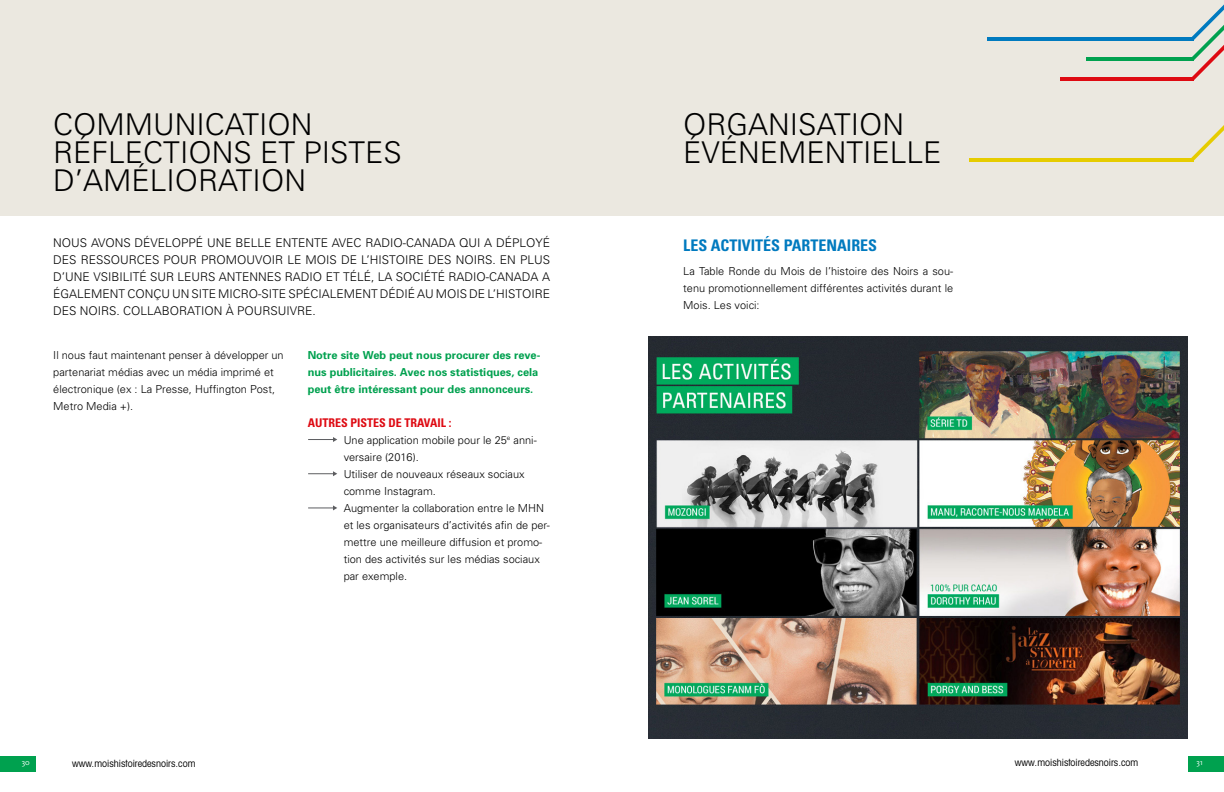
<style>
.page{position:relative;width:1224px;height:792px;background:#fff}
.page>*{position:absolute;margin:0;border:0;box-sizing:border-box;transform-origin:0 0}
.t1{font:300 30px/28px "Univers";color:#000}
.t2{font:700 condensed 16px "Univers";color:#007abf}
.t3{font:300 12px "Univers";color:#000}
.t4{font:700 condensed 12px "Univers";color:#de0a12}
.t5{font:300 11px/17px "Univers";color:#000}
.t6{font:700 11px/17px "Univers";color:#00a14f}
.t7{font:condensed 10px "Avant Garde";color:#000}
.t8{font:8px "Kievit Pro";color:#fff}
</style>
<div class="page">
<div style="left:0;top:756px;width:36px;height:16px;background:#00a14f"></div>
<div style="left:1188px;top:756px;width:36px;height:16px;background:#00a14f"></div>
<div style="left:612px;top:0;width:612px;height:216px;background:#ebe8e0"></div>
<div style="left:0;top:0;width:612px;height:216px;background:#ebe8e0"></div>
<svg style="left:308px;top:437px;width:29px;height:5px"></svg>
<svg style="left:308px;top:471px;width:29px;height:5px"></svg>
<svg style="left:308px;top:505px;width:29px;height:5px"></svg>
<hr style="left:969px;top:158px;width:224px;height:4px;background:#e6cc00">
<svg style="left:1191px;top:125px;width:33px;height:37px"></svg>
<hr style="left:1060px;top:77px;width:134px;height:4px;background:#de0a12">
<hr style="left:1086px;top:57px;width:107px;height:4px;background:#00a14f">
<hr style="left:987px;top:37px;width:206px;height:4px;background:#007abf">
<svg style="left:1192px;top:5px;width:32px;height:75px"></svg>
<img style="left:648px;top:337px;width:540px;height:401px">
<h1 class="t1" style="left:53px;top:110px;width:25px">comm</h1>
<h1 class="t1" style="left:53px;top:110px;width:350px;text-indent:100px">unication<br>RÉFLECTIONS ET PISTES<br>D’AMÉLIORATION</h1>
<p class="t3" style="left:53px;top:236px;width:47px">Nous avons</p>
<p class="t3" style="left:135px;top:236px;width:25px">développ</p>
<p class="t3" style="left:196px;top:236px;width:48px">é une belle</p>
<p class="t3" style="left:275px;top:236px;width:9px">entente</p>
<p class="t3" style="left:332px;top:236px;width:9px">avec</p>
<p class="t3" style="left:365px;top:236px;width:58px">Radio-Cana</p>
<p class="t3" style="left:439px;top:236px;width:82px">da qui a déplo</p>
<p class="t3" style="left:535px;top:236px;width:16px">yé</p>
<p class="t3" style="left:53px;top:253px;width:36px">des resso</p>
<p class="t3" style="left:120px;top:253px;width:17px">urces</p>
<p class="t3" style="left:164px;top:253px;width:48px">pourpromo</p>
<p class="t3" style="left:247px;top:253px;width:17px">uvoir</p>
<p class="t3" style="left:287px;top:253px;width:37px">le Mois</p>
<p class="t3" style="left:341px;top:253px;width:37px">de l’histoire</p>
<p class="t3" style="left:428px;top:253px;width:44px">des Noirs</p>
<p class="t3" style="left:492px;top:253px;width:58px">. En plus</p>
<p class="t3" style="left:53px;top:270px;width:47px">d’une vsibilit</p>
<p class="t3" style="left:139px;top:270px;width:89px">é sur leurs antennes</p>
<p class="t3" style="left:285px;top:270px;width:222px">radio et télé, la Soci été Radio-Cana</p>
<p class="t3" style="left:522px;top:270px;width:28px">da a</p>
<p class="t3" style="left:53px;top:287px;width:17px">également</p>
<p class="t3" style="left:127px;top:287px;width:10px">con</p>
<p class="t3" style="left:153px;top:287px;width:45px">çu un site</p>
<p class="t3" style="left:218px;top:287px;width:9px">micro</p>
<p class="t3" style="left:258px;top:287px;width:11px">-site</p>
<p class="t3" style="left:288px;top:287px;width:31px">spécialement</p>
<p class="t3" style="left:380px;top:287px;width:75px">dédi é au Mois</p>
<p class="t3" style="left:469px;top:287px;width:35px">de l’histoire</p>
<p class="t3" style="left:53px;top:304px;width:43px">des Noirs</p>
<p class="t3" style="left:117px;top:304px;width:24px">. Collaboration</p>
<p class="t3" style="left:226px;top:304px;width:68px">à poursuivre</p>
<p class="t3" style="left:312px;top:304px;width:5px">.</p>
<p class="t6" style="left:308px;top:346px;width:234px">Notre site Web peut nous procurer des reve&shy;nus publicitaires. Avec nos statistiques, cela peut être intéressant pour des annonceurs.</p>
<p class="t4" style="left:308px;top:415px;width:145px">AUTRES PISTES DE TRAVAIL :</p>
<p class="t5" style="left:344px;top:431px;width:208px">U ne application mobile pour le 25<sup>e</sup> anni&shy;versaire (2016).<br>Utiliser de nouveaux réseaux sociaux comme Instagram.<br>Augmenter la collaboration entre le MHN et les organisateurs d’activités afin de per&shy;mettre une meilleure diffusion et promo&shy;tion des activités sur les médias sociaux par exemple.</p>
<p class="t5" style="left:53px;top:346px;width:232px">Il nous faut maintenant penser à développer un partenariat médias avec un média imprimé et électronique (ex : La Presse, Huffington Post, Metro Media +).</p>
<h1 class="t1" style="left:683px;top:110px;width:75px">organisation événementielle</h1>
<h2 class="t2" style="left:683px;top:235px;width:110px">LES ACTIVITÉS PART</h2>
<h2 class="t2" style="left:819px;top:235px;width:59px">ENAIRES</h2>
<p class="t5" style="left:683px;top:263px;width:272px;text-align:justify">La Table Ronde du Mois de l’histoire des Noirs a sou&shy;tenu promotionnellement différentes activités durant le Mois. Les voici:</p>
<p class="t8" style="left:22px;top:758px;width:9px">30</p>
<p class="t7" style="left:72px;top:757px;width:125px">www.moishistoiredesnoirs.com</p>
<p class="t7" style="left:1015px;top:756px;width:125px">www.moishistoiredesnoirs.com</p>
<p class="t8" style="left:1197px;top:758px;width:8px">31</p>
</div>
